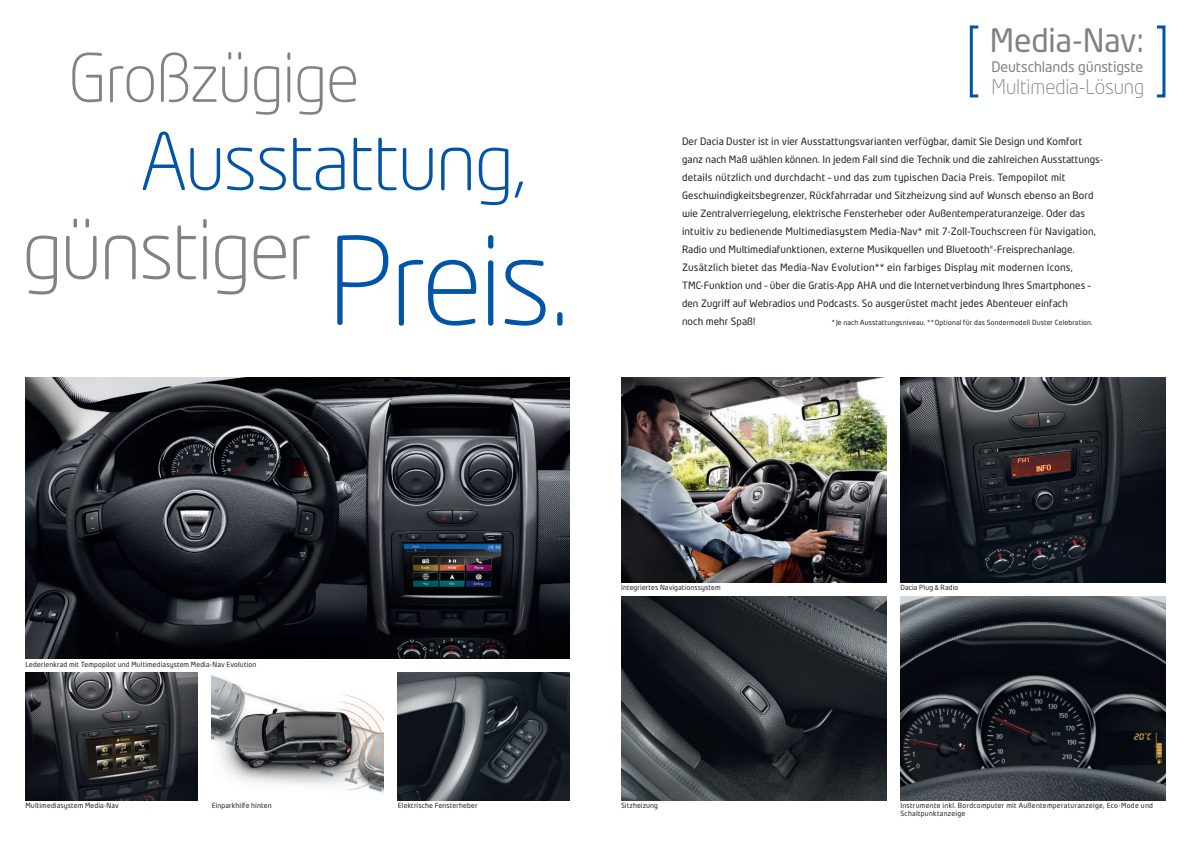
<style>
.page{position:relative;width:1191px;height:842px;background:#fff}
.page>*{position:absolute;margin:0;border:0;box-sizing:border-box;transform-origin:0 0}
.t1{font:300 120px "Neo Tech Dacia";letter-spacing:-.035em;color:#0154a6}
.t2{font:300 80px "Neo Tech Dacia";letter-spacing:-.025em;color:#808285}
.t3{font:300 78px "Neo Tech Dacia";letter-spacing:-.025em;color:#0154a6}
.t4{font:300 66px "Neo Tech Dacia";letter-spacing:-.025em;color:#808285}
.t5{font:32px "Neo Tech Dacia";letter-spacing:-.015em;color:#808285}
.t6{font:300 20px "Neo Tech Dacia";letter-spacing:-.005em;color:#808285}
.t7{font:14.2px "Neo Tech Dacia";letter-spacing:-.01em;color:#808285}
.t8{font:10px/18px "Neo Tech Dacia";letter-spacing:.005em;color:#231f20}
.t9{font:7px/8px "Neo Tech Dacia";letter-spacing:.02em;color:#231f20}
.s1{font-family:"Helvetica Neue";font-stretch:condensed}
</style>
<div class="page">
<img style="left:26px;top:378px;width:544px;height:280px">
<img style="left:900px;top:596px;width:265px;height:204px">
<img style="left:212px;top:675px;width:172px;height:119px">
<img style="left:26px;top:673px;width:171px;height:127px">
<img style="left:900px;top:378px;width:265px;height:204px">
<img style="left:621px;top:378px;width:265px;height:204px">
<img style="left:398px;top:673px;width:172px;height:127px">
<img style="left:621px;top:596px;width:265px;height:204px">
<div style="left:969px;top:26px;width:10px;height:71px;border:3px solid #0154a6"></div>
<div style="left:1155px;top:26px;width:10px;height:71px;border:3px solid #0154a6"></div>
<h3 class="t4" style="left:68px;top:37px;width:293px">Großzügige</h3>
<h3 class="t3" style="left:140px;top:113px;width:388px">Ausstattung,</h3>
<h2 class="t2" style="left:22px;top:200px;width:292px">günstiger</h2>
<h1 class="t1" style="left:328px;top:207px;width:244px">Preis.</h1>
<h3 class="t5" style="left:990px;top:20px;width:155px">Media-Nav:</h3>
<h3 class="t7" style="left:991px;top:58px;width:153px">Deutschlands günstigste</h3>
<h3 class="t6" style="left:991px;top:75px;width:154px">Multimedia-Lösung</h3>
<p class="t8" style="left:682px;top:132px;width:423px">Der Dacia Duster ist in vier Ausstattungsvarianten verfügbar, damit Sie Design und Komfort ganz nach Maß wählen können. In jedem Fall sind die Technik und die zahlreichen Ausstattungs&shy;details nützlich und durchdacht – und das zum typischen Dacia Preis. Tempopilot mit Geschwindigkeitsbegrenzer, Rückfahrradar und Sitzheizung sind auf Wunsch ebenso an Bord wie Zentralverriegelung, elektrische Fensterheber oder Außentemperaturanzeige. Oder das intuitiv zu bedienende Multimediasystem Media-Nav* mit 7-Zoll-Touchscreen für Navigation, Radio und Multimediafunktionen, externe Musikquellen und Bluetooth<sup>®</sup>-Freisprechanlage.<br>Zusätzlich bietet das Media-Nav Evolution** ein farbiges Display mit modernen Icons, TMC-Funktion und – über die Gratis-App AHA und die Internetverbindung Ihres Smartphones – den Zugriff auf Webradios und Podcasts. So ausgerüstet macht jedes Abenteuer einfach<br>noch mehr Spaß!</p>
<p class="t9" style="left:832px;top:318px;width:262px">*Je nach Ausstattungsniveau. **Optional für das Sondermodell Duster Celebration.</p>
<p class="t9" style="left:26px;top:660px;width:232px">Lederlenkrad mit Tempopilot und Multimediasystem Media-Nav Evolution</p>
<p class="t9" style="left:621px;top:583px;width:101px">Integriertes Navigationssystem</p>
<p class="t9" style="left:900px;top:583px;width:59px">Dacia Plug <span class="s1">&amp;</span> Radio</p>
<p class="t9" style="left:212px;top:802px;width:61px">Einparkhilfe hinten</p>
<p class="t9" style="left:26px;top:802px;width:95px">Multimediasystem Media-Nav</p>
<p class="t9" style="left:398px;top:802px;width:81px">Elektrische Fensterheber</p>
<p class="t9" style="left:900px;top:802px;width:254px">Instrumente inkl. Bordcomputer mit Außentemperaturanzeige, Eco-Mode und<br>Schaltpunktanzeige</p>
<p class="t9" style="left:621px;top:802px;width:39px">Sitzheizung</p>
</div>
